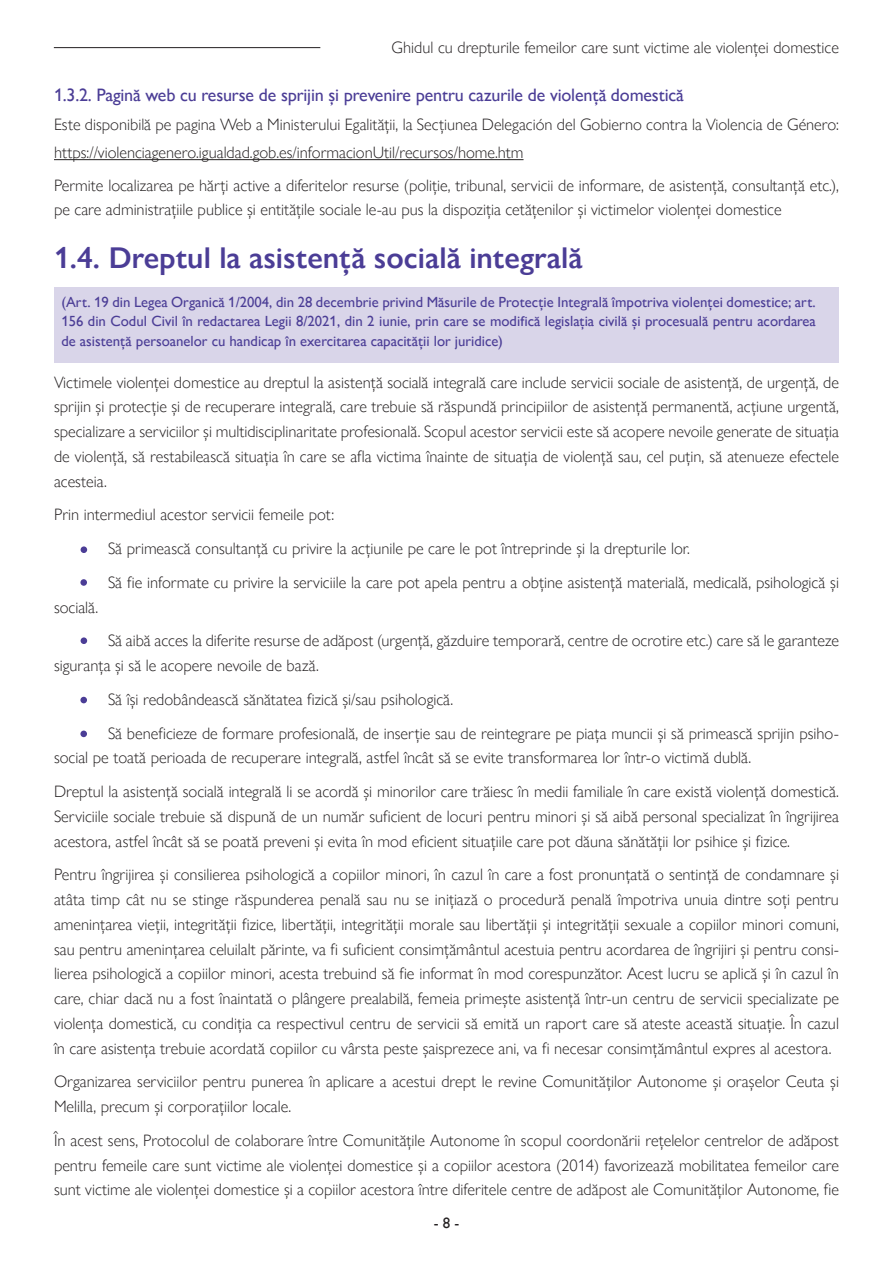
<style>
.page{position:relative;width:893px;height:1263px;background:#fff}
.page>*{position:absolute;margin:0;border:0;box-sizing:border-box;transform-origin:0 0}
.titulo2{font:600 30px "Gill Sans Nova";color:#4b3d96}
.titulo3{font:500 18px "Gill Sans Nova";letter-spacing:-.01em;color:#4b3d96}
.t1{font:300 16.5px/24.8px "Gill Sans Nova";color:#231f20}
.t2{font:500 15px "Gill Sans Nova";color:#231f20}
.t3{font:500 14.7px/19.5px "Gill Sans Nova";color:#4b3d96;text-align:justify}
</style>
<div class="page">
<hr style="left:54px;top:47px;width:266px;height:1px;background:#231f20">
<hr style="left:54px;top:159px;width:470px;height:1px;background:#231f20">
<div style="left:55px;top:288px;width:784px;height:75px;background:#d9d5e9"></div>
<div style="left:81px;top:546px;width:6px;height:7px;background:#4b3d96;border-radius:50%"></div>
<div style="left:80px;top:579px;width:7px;height:7px;background:#4b3d96;border-radius:50%"></div>
<div style="left:81px;top:637px;width:6px;height:7px;background:#4b3d96;border-radius:50%"></div>
<div style="left:80px;top:730px;width:7px;height:7px;background:#4b3d96;border-radius:50%"></div>
<div style="left:80px;top:697px;width:7px;height:6px;background:#4b3d96;border-radius:50%"></div>
<p class="t1" style="left:392px;top:35px;width:449px">Ghidul cu drepturile femeilor care sunt victime ale violenței domestice</p>
<p class="titulo3" style="left:54px;top:84px;width:631px">1.3.2. Pagină web cu resurse de sprijin și prevenire pentru cazurile de violență domestică</p>
<p class="t1" style="left:54px;top:111px;width:786px">Este disponibilă pe pagina Web a Ministerului Egalității, la Secțiunea Delegación del Gobierno contra la Violencia de Género:</p>
<p class="t1" style="left:54px;top:140px;width:471px">https://violenciagenero.igualdad.gob.es/informacionUtil/recursos/home.htm</p>
<p class="t1" style="left:54px;top:173px;width:786px;line-height:24px">Permite localizarea pe hărți active a diferitelor resurse (poliție, tribunal, servicii de informare, de asistență, consultanță etc.), pe care administrațiile publice și entitățile sociale le-au pus la dispoziția cetățenilor și victimelor violenței domestice</p>
<p class="titulo2" style="left:54px;top:239px;width:530px">1.4. Dreptul la asistență socială integrală</p>
<p class="t3" style="left:61px;top:292px;width:756px">(Art. 19 din Legea Organică 1/2004, din 28 decembrie privind Măsurile de Protecție Integrală împotriva violenței domestice; art.<br>156 din Codul Civil în redactarea Legii 8/2021, din 2 iunie, prin care se modifică legislația civilă și procesuală pentru acordarea de asistență persoanelor cu handicap în exercitarea capacității lor juridice)</p>
<p class="t1" style="left:54px;top:369px;width:786px;text-align:justify">Victimele violenței domestice au dreptul la asistență socială integrală care include servicii sociale de asistență, de urgență, de sprijin și protecție și de recuperare integrală, care trebuie să răspundă principiilor de asistență permanentă, acțiune urgentă, specializare a serviciilor și multidisciplinaritate profesională. Scopul acestor servicii este să acopere nevoile generate de situația de violență, să restabilească situația în care se afla victima înainte de situația de violență sau, cel puțin, să atenueze efectele acesteia.</p>
<p class="t1" style="left:54px;top:502px;width:282px">Prin intermediul acestor servicii femeile pot:</p>
<p class="t1" style="left:108px;top:536px;width:583px">Să primească consultanță cu privire la acțiunile pe care le pot întreprinde și la drepturile lor.</p>
<p class="t1" style="left:108px;top:570px;width:732px">Să fie informate cu privire la serviciile la care pot apela pentru a obține asistență materială, medicală, psihologică și</p>
<p class="t1" style="left:54px;top:594px;width:46px">socială.</p>
<p class="t1" style="left:54px;top:628px;width:786px;text-indent:54px">Să aibă acces la diferite resurse de adăpost (urgență, găzduire temporară, centre de ocrotire etc.) care să le garanteze siguranța și să le acopere nevoile de bază.</p>
<p class="t1" style="left:108px;top:687px;width:347px">Să își redobândească sănătatea fizică și/sau psihologică.</p>
<p class="t1" style="left:54px;top:720px;width:786px;text-indent:54px">Să beneficieze de formare profesională, de inserție sau de reintegrare pe piața muncii și să primească sprijin psiho&shy;social pe toată perioada de recuperare integrală, astfel încât să se evite transformarea lor într-o victimă dublă.</p>
<p class="t1" style="left:54px;top:779px;width:786px;text-align:justify">Dreptul la asistență socială integrală li se acordă și minorilor care trăiesc în medii familiale în care există violență domestică.<br>Serviciile sociale trebuie să dispună de un număr suficient de locuri pentru minori și să aibă personal specializat în îngrijirea acestora, astfel încât să se poată preveni și evita în mod eficient situațiile care pot dăuna sănătății lor psihice și fizice.</p>
<p class="t1" style="left:54px;top:862px;width:786px;text-align:justify">Pentru îngrijirea și consilierea psihologică a copiilor minori, în cazul în care a fost pronunțată o sentință de condamnare și atâta timp cât nu se stinge răspunderea penală sau nu se inițiază o procedură penală împotriva unuia dintre soți pentru amenințarea vieții, integrității fizice, libertății, integrității morale sau libertății și integrității sexuale a copiilor minori comuni, sau pentru amenințarea celuilalt părinte, va fi suficient consimțământul acestuia pentru acordarea de îngrijiri și pentru consi&shy;lierea psihologică a copiilor minori, acesta trebuind să fie informat în mod corespunzător. Acest lucru se aplică și în cazul în care, chiar dacă nu a fost înaintată o plângere prealabilă, femeia primește asistență într-un centru de servicii specializate pe violența domestică, cu condiția ca respectivul centru de servicii să emită un raport care să ateste această situație. În cazul în care asistența trebuie acordată copiilor cu vârsta peste șaisprezece ani, va fi necesar consimțământul expres al acestora.</p>
<p class="t1" style="left:54px;top:1069px;width:786px">Organizarea serviciilor pentru punerea în aplicare a acestui drept le revine Comunităților Autonome și orașelor Ceuta și<br>Melilla, precum și corporațiilor locale.</p>
<p class="t1" style="left:54px;top:1128px;width:786px;text-align:justify">În acest sens, Protocolul de colaborare între Comunitățile Autonome în scopul coordonării rețelelor centrelor de adăpost pentru femeile care sunt victime ale violenței domestice și a copiilor acestora (2014) favorizează mobilitatea femeilor care sunt victime ale violenței domestice și a copiilor acestora între diferitele centre de adăpost ale Comunităților Autonome, fie</p>
<p class="t2" style="left:434px;top:1213px;width:27px">- 8 -</p>
</div>
